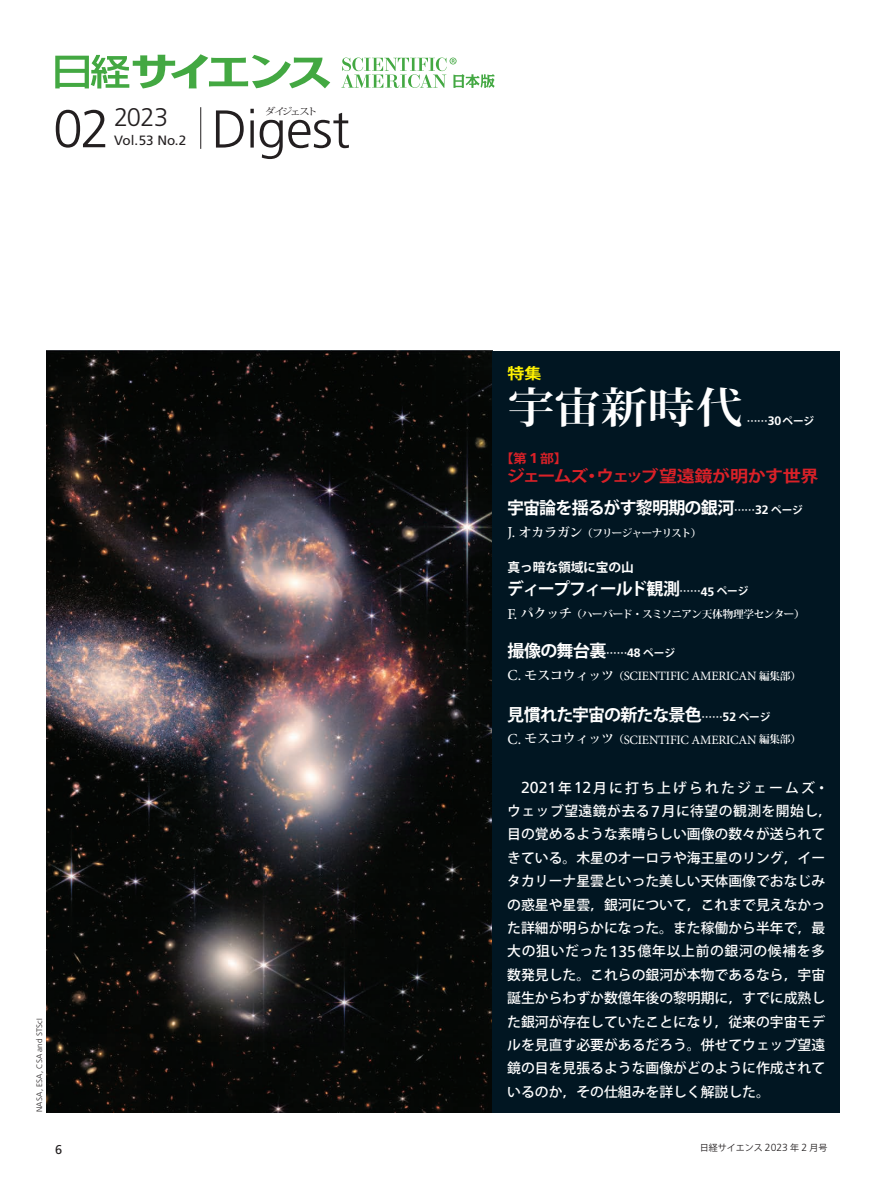
<style>
.page{position:relative;width:893px;height:1191px;background:#fff}
.page>*{position:absolute;margin:0;border:0;box-sizing:border-box;transform-origin:0 0}
.t1{font:300 53.1px "Frutiger LT Pro";letter-spacing:-.015em;color:#231f20}
.t2{font:700 42.15px "Koz Min Pr 6 N";color:#fff;scale:1.11 1}
.t3{font:300 25.5px "Frutiger LT Pro";color:#231f20}
.t4{font:700 16.95px "Koz Go Pro";letter-spacing:-.05em;color:#fff}
.t5{font:700 16.95px "Koz Go Pro";letter-spacing:-.075em;color:#fff}
.t6{font:700 16.2px "Koz Go Pro";letter-spacing:-.035em;color:#da2128;scale:1.11 1}
.t7{font:700 15.3px "Koz Go Pro";color:#fff101;scale:1.11 1}
.t8{font:500 13.8px/23.4px "Koz Go Pro";color:#fff}
.t9{font:13.5px "Frutiger LT Pro";color:#231f20}
.t10{font:12.75px "Minion Pro";letter-spacing:-.02em;color:#fff}
.t11{font:700 12.75px "Koz Go Pro";letter-spacing:-.01em;color:#fff}
.t12{font:12.75px "Frutiger LT Pro";color:#231f20}
.t13{font:700 12.45px "Koz Go Pro";color:#da2128;scale:1.11 1}
.t14{font:700 10.65px "Koz Min Pr 6 N";letter-spacing:-.055em;color:#fff}
.t15{font:700 10.65px "Koz Min Pr 6 N";letter-spacing:-.08em;color:#fff}
.t16{font:700 10.65px "Koz Go Pro";color:#fff}
.t17{font:9.6px "Koz Min Pr 6 N";letter-spacing:-.225em;color:#231f20;scale:1.11 1}
.t18{font:9px "Koz Go Pro";color:#231f20}
.t19{font:300 7.95px "Frutiger LT Pro";letter-spacing:.025em;color:#231f20}
.s1{font-family:"Frutiger LT Pro";font-size:12.15px}
.s2{font-family:"Frutiger LT Pro";font-size:14.25px}
.s3{font-size:10.65px}
.s4{font-family:"Minion Pro";font-weight:400;font-size:15.3px}
.s5{font-size:12.75px}
.s6{font-size:15.3px}
.s7{font-family:"Koz Min Pr 6 N";font-weight:700}
.s8{font-family:"Koz Min Pr 6 N";font-weight:700;font-size:10.65px}
.s9{font-family:"Frutiger LT Pro";font-weight:400;font-size:15.9px}
.s10{font-family:"Frutiger LT Pro";font-weight:300;font-size:10.35px}
</style>
<div class="page">
<img style="left:47px;top:351px;width:445px;height:761px">
<div style="left:492px;top:351px;width:348px;height:761px;background:#011622"></div>
<hr style="left:200px;top:107px;width:1px;height:42px;background:#231f20">
<svg style="left:55px;top:54px;width:275px;height:34px"></svg>
<svg style="left:341px;top:58px;width:154px;height:30px"></svg>
<h1 class="t1" style="left:53px;top:98px;width:58px">02</h1>
<h3 class="t3" style="left:114px;top:103px;width:56px">2023</h3>
<p class="t9" style="left:114px;top:133px;width:74px">Vol.53 No.2</p>
<p class="t17" style="left:265px;top:106px;width:49px">ダイジェスト</p>
<h1 class="t1" style="left:212px;top:98px;width:140px">Digest</h1>
<p class="t19" style="left:35px;top:1112px;width:95px;rotate:-90deg">NASA, ESA, CSA and STScI</p>
<p class="t7" style="left:507px;top:364px;width:32px">特集</p>
<h2 class="t2" style="left:508px;top:384px;width:213px">宇宙新時代</h2>
<p class="t16" style="left:747px;top:414px;width:69px">……<span class="s1">30</span>ページ</p>
<p class="t13" style="left:500px;top:450px;width:63px">【第<span class="s2">1</span>部】</p>
<p class="t6" style="left:507px;top:465px;width:282px">ジェームズ・ウェッブ望遠鏡が明かす世界</p>
<p class="t4" style="left:507px;top:497px;width:297px">宇宙論を揺るがす黎明期の銀河<span class="s3">……</span><span class="s1">32</span> <span class="s3">ページ</span></p>
<p class="t15" style="left:507px;top:527px;width:200px"><span class="s4">J.</span> <span class="s5">オカラガン</span>（フリージャーナリスト）　</p>
<p class="t11" style="left:507px;top:559px;width:128px">真っ暗な領域に宝の山</p>
<p class="t5" style="left:507px;top:578px;width:243px">ディープフィールド観測<span class="s3">……</span><span class="s1">45</span> <span class="s3">ページ</span></p>
<p class="t14" style="left:507px;top:608px;width:304px"><span class="s4">F.</span> <span class="s5">パクッチ</span>（ハーバード・スミソニアン天体物理学センター）　</p>
<p class="t4" style="left:507px;top:639px;width:169px">撮像の舞台裏<span class="s3">……</span><span class="s1">48</span> <span class="s3">ページ</span></p>
<p class="t10" style="left:507px;top:667px;width:300px"><span class="s6">C.</span> <span class="s7">モスコウィッツ</span><span class="s8">（</span>SCIENTIFIC AMERICAN <span class="s8">編集部）　</span></p>
<p class="t4" style="left:507px;top:703px;width:265px">見慣れた宇宙の新たな景色<span class="s3">……</span><span class="s1">52</span> <span class="s3">ページ</span></p>
<p class="t10" style="left:507px;top:731px;width:300px"><span class="s6">C.</span> <span class="s7">モスコウィッツ</span><span class="s8">（</span>SCIENTIFIC AMERICAN <span class="s8">編集部）　</span></p>
<p class="t8" style="left:507px;top:776px;width:326px;text-indent:14px"><span class="s9">2021</span>年<span class="s9">12</span>月に打ち上げられたジェームズ・ウェッブ望遠鏡が去る<span class="s9">7</span>月に待望の観測を開始し，目の覚めるような素晴らしい画像の数々が送られてきている。木星のオーロラや海王星のリング，イータカリーナ星雲といった美しい天体画像でおなじみの惑星や星雲，銀河について，これまで見えなかった詳細が明らかになった。また稼働から半年で，最大の狙いだった<span class="s9">135</span>億年以上前の銀河の候補を多数発見した。これらの銀河が本物であるなら，宇宙誕生からわずか数億年後の黎明期に，すでに成熟した銀河が存在していたことになり，従来の宇宙モデルを見直す必要があるだろう。併せてウェッブ望遠鏡の目を見張るような画像がどのように作成されているのか，その仕組みを詳しく解説した。</p>
<p class="t12" style="left:55px;top:1141px;width:9px">6</p>
<p class="t18" style="left:700px;top:1141px;width:129px">日経サイエンス <span class="s10">2023</span> 年 <span class="s10">2</span> 月号</p>
</div>
